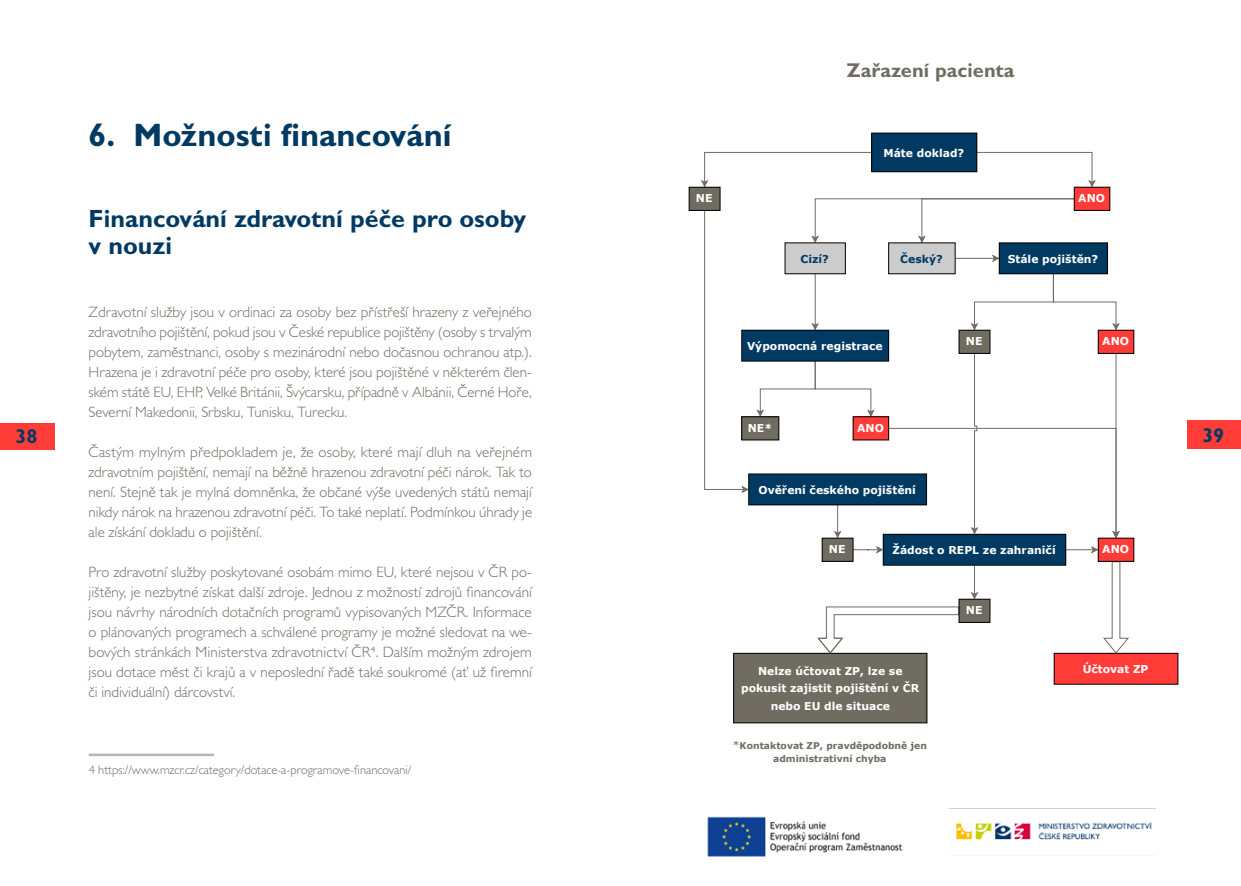
<style>
.page{position:relative;width:1241px;height:886px;background:#fff}
.page>*{position:absolute;margin:0;border:0;box-sizing:border-box;transform-origin:0 0}
.t1{font:700 32.5px "Gill Sans";color:#003a63}
.t2{font:700 25px/27.5px "Gill Sans";color:#003a63}
.t3{font:700 20px "Gill Sans";color:#706c61}
.t4{font:700 20px "Gill Sans";color:#003a63}
.t5{font:300 15px/20px "Gill Sans";color:#706c61;text-align:justify}
.t6{font:300 12.5px "Gill Sans";color:#706c61}
.t7{font:700 10.88px/17.4px "Verdana";color:#fff;text-align:center}
.t8{font:700 10.88px "Verdana";color:#003a63}
.t9{font:700 9.25px/13.1px "Verdana";color:#706c61;text-align:center}
.s1{font-weight:400;font-size:10.88px}
</style>
<div class="page">
<div style="left:0;top:423px;width:55px;height:27px;background:#ff3c38"></div>
<div style="left:1186px;top:420px;width:54px;height:29px;background:#ff3c38"></div>
<img style="left:949px;top:808px;width:205px;height:32px">
<img style="left:707px;top:816px;width:196px;height:41px">
<hr style="left:955px;top:258px;width:39px;height:1px;background:#706c61">
<svg style="left:991px;top:254px;width:8px;height:9px"></svg>
<svg style="left:975px;top:152px;width:121px;height:35px"></svg>
<svg style="left:700px;top:152px;width:172px;height:35px"></svg>
<div style="left:871px;top:133px;width:105px;height:39px;background:#003a63"></div>
<div style="left:871px;top:133px;width:105px;height:39px;border:1px solid #000"></div>
<svg style="left:810px;top:198px;width:264px;height:45px"></svg>
<div style="left:1074px;top:187px;width:35px;height:23px;background:#ff3c38"></div>
<div style="left:888px;top:243px;width:67px;height:31px;background:#ccc"></div>
<div style="left:888px;top:243px;width:67px;height:31px;border:1px solid #000"></div>
<hr style="left:814px;top:274px;width:1px;height:51px;background:#706c61">
<svg style="left:810px;top:322px;width:9px;height:8px"></svg>
<div style="left:785px;top:243px;width:60px;height:31px;background:#ccc"></div>
<div style="left:784px;top:243px;width:61px;height:31px;border:1px solid #000"></div>
<svg style="left:969px;top:273px;width:151px;height:57px"></svg>
<div style="left:999px;top:243px;width:108px;height:31px;background:#003a63"></div>
<div style="left:999px;top:243px;width:108px;height:31px;border:1px solid #000"></div>
<svg style="left:755px;top:361px;width:120px;height:56px"></svg>
<div style="left:741px;top:330px;width:147px;height:31px;background:#003a63"></div>
<div style="left:741px;top:330px;width:147px;height:31px;border:1px solid #000"></div>
<svg style="left:703px;top:210px;width:45px;height:283px"></svg>
<div style="left:689px;top:187px;width:31px;height:23px;background:#706c61"></div>
<div style="left:689px;top:187px;width:31px;height:23px;border:1px solid #000"></div>
<svg style="left:833px;top:505px;width:8px;height:33px"></svg>
<div style="left:748px;top:474px;width:178px;height:31px;background:#003a63"></div>
<div style="left:748px;top:474px;width:178px;height:31px;border:1px solid #000"></div>
<div style="left:733px;top:653px;width:193px;height:70px;background:#706c61"></div>
<div style="left:733px;top:653px;width:193px;height:70px;border:1px solid #000"></div>
<svg style="left:1065px;top:545px;width:32px;height:9px"></svg>
<svg style="left:969px;top:565px;width:9px;height:34px"></svg>
<div style="left:883px;top:534px;width:182px;height:31px;background:#003a63"></div>
<div style="left:1098px;top:330px;width:35px;height:23px;background:#ff3c38"></div>
<div style="left:1053px;top:653px;width:124px;height:31px;background:#ff3c38"></div>
<div style="left:1053px;top:653px;width:124px;height:31px;border:1px solid #000"></div>
<div style="left:741px;top:417px;width:37px;height:23px;background:#706c61"></div>
<div style="left:741px;top:417px;width:37px;height:23px;border:1px solid #000"></div>
<div style="left:853px;top:417px;width:35px;height:23px;background:#ff3c38"></div>
<svg style="left:1102px;top:561px;width:27px;height:93px"></svg>
<div style="left:1098px;top:538px;width:35px;height:23px;background:#ff3c38"></div>
<svg style="left:853px;top:545px;width:30px;height:9px"></svg>
<div style="left:822px;top:538px;width:31px;height:23px;background:#706c61"></div>
<div style="left:822px;top:538px;width:31px;height:23px;border:1px solid #000"></div>
<svg style="left:816px;top:606px;width:143px;height:48px"></svg>
<div style="left:958px;top:599px;width:31px;height:23px;background:#706c61"></div>
<div style="left:958px;top:599px;width:31px;height:23px;border:1px solid #000"></div>
<svg style="left:887px;top:353px;width:233px;height:185px"></svg>
<div style="left:958px;top:330px;width:31px;height:23px;background:#706c61"></div>
<div style="left:958px;top:330px;width:31px;height:23px;border:1px solid #000"></div>
<hr style="left:89px;top:753px;width:125px;height:3px;background:#706c61">
<h1 class="t1" style="left:89px;top:115px;width:364px">6. Možnosti financování</h1>
<h2 class="t2" style="left:89px;top:204px;width:439px">Financování zdravotní péče pro osoby v nouzi</h2>
<p class="t7" style="left:695px;top:189px;width:18px">NE</p>
<h3 class="t3" style="left:846px;top:58px;width:169px">Zařazení pacienta</h3>
<p class="t7" style="left:883px;top:144px;width:82px">Máte doklad?</p>
<p class="t7" style="left:1078px;top:189px;width:28px">ANO</p>
<p class="t8" style="left:800px;top:251px;width:30px">Cizí?</p>
<p class="t8" style="left:900px;top:251px;width:44px">Český?</p>
<p class="t7" style="left:1007px;top:250px;width:92px">Stále pojištěn?</p>
<p class="t5" style="left:89px;top:302px;width:444px">Zdravotní služby jsou v ordinaci za osoby bez přístřeší hrazeny z veřejného zdravotního pojištění, pokud jsou v České republice pojištěny (osoby s trvalým pobytem, zaměstnanci, osoby s mezinárodní nebo dočasnou ochranou atp.).<br>Hrazena je i zdravotní péče pro osoby, které jsou pojištěné v některém člen&shy;ském státě EU, EHP, Velké Británii, Švýcarsku, případně v Albánii, Černé Hoře, Severní Makedonii, Srbsku, Tunisku, Turecku.</p>
<p class="t5" style="left:89px;top:442px;width:445px">Častým mylným předpokladem je, že osoby, které mají dluh na veřejném zdravotním pojištění, nemají na běžně hrazenou zdravotní péči nárok. Tak to není. Stejně tak je mylná domněnka, že občané výše uvedených států nemají nikdy nárok na hrazenou zdravotní péči. To také neplatí. Podmínkou úhrady je ale získání dokladu o pojištění.</p>
<p class="t5" style="left:89px;top:562px;width:445px">Pro zdravotní služby poskytované osobám mimo EU, které nejsou v ČR po&shy;jištěny, je nezbytné získat další zdroje. Jednou z možností zdrojů financování jsou návrhy národních dotačních programů vypisovaných MZČR. Informace o plánovaných programech a schválené programy je možné sledovat na we&shy;bových stránkách Ministerstva zdravotnictví ČR4. Dalším možným zdrojem jsou dotace měst či krajů a v neposlední řadě také soukromé (ať už firemní či individuální) dárcovství.</p>
<p class="t7" style="left:1102px;top:332px;width:28px">ANO</p>
<p class="t7" style="left:965px;top:332px;width:18px">NE</p>
<p class="t7" style="left:747px;top:337px;width:137px">Výpomocná registrace</p>
<p class="t7" style="left:747px;top:419px;width:26px">NE*</p>
<p class="t7" style="left:857px;top:419px;width:28px">ANO</p>
<h3 class="t4" style="left:15px;top:423px;width:24px">38</h3>
<h3 class="t4" style="left:1202px;top:422px;width:24px">39</h3>
<p class="t7" style="left:758px;top:481px;width:159px">Ověření českého pojištění</p>
<p class="t7" style="left:892px;top:541px;width:165px">Žádost o REPL ze zahraničí</p>
<p class="t7" style="left:828px;top:540px;width:18px">NE</p>
<p class="t7" style="left:1102px;top:540px;width:28px">ANO</p>
<p class="t7" style="left:965px;top:601px;width:18px">NE</p>
<p class="t7" style="left:1082px;top:660px;width:67px">Účtovat ZP</p>
<p class="t7" style="left:741px;top:662px;width:179px">Nelze účtovat ZP, lze se pokusit zajistit pojištění v ČR nebo EU dle situace</p>
<p class="t6" style="left:89px;top:762px;width:324px">4 https://www.mzcr.cz/category/dotace-a-programove-financovani/</p>
<p class="t9" style="left:732px;top:739px;width:196px"><span class="s1">*</span>Kontaktovat ZP, pravděpodobně jen administrativní chyba</p>
</div>
